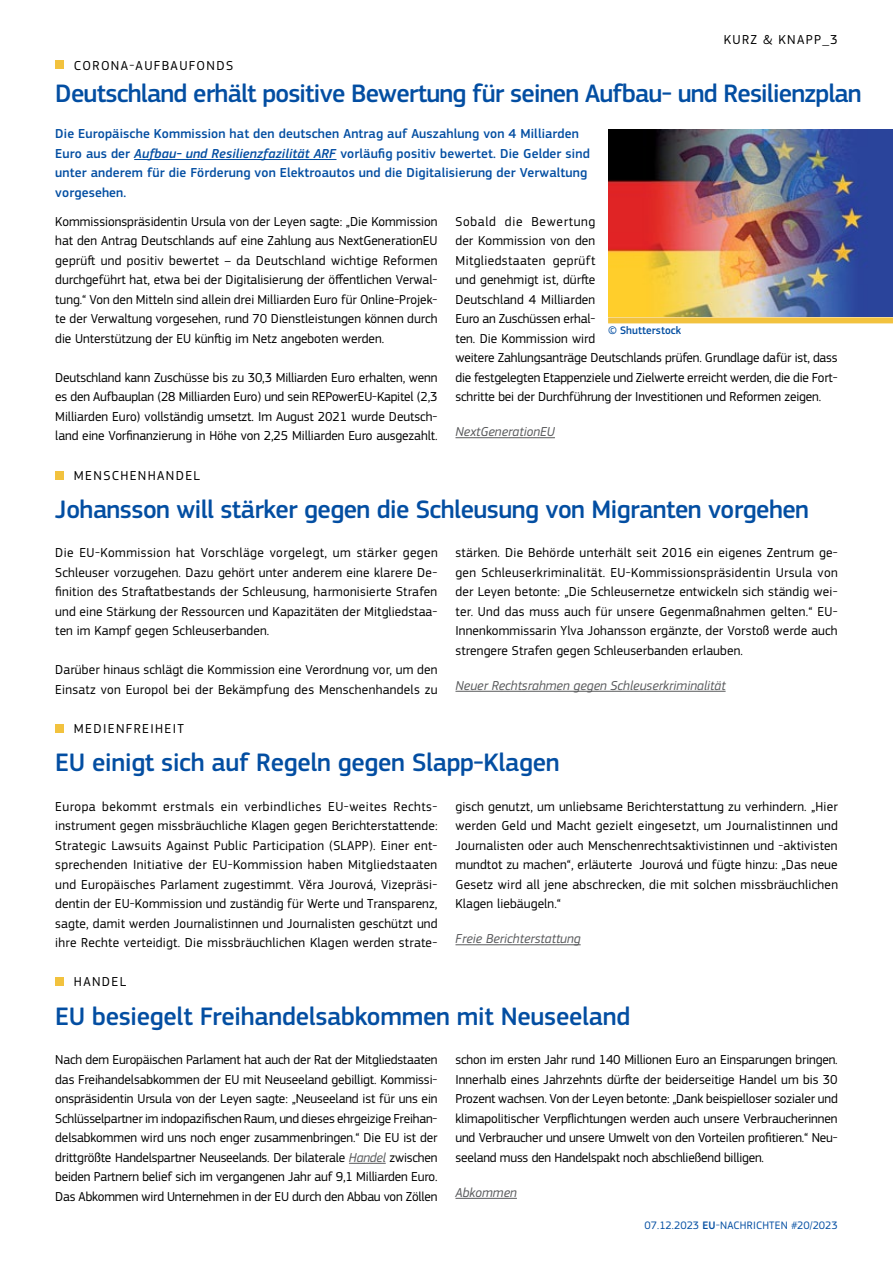
<style>
.page{position:relative;width:893px;height:1263px;background:#fff}
.page>*{position:absolute;margin:0;border:0;box-sizing:border-box;transform-origin:0 0}
.t1{font:500 26.25px "EC Square Sans Pro";letter-spacing:-.02em;color:#034ea2}
.t2{font:13.5px/19.5px "EC Square Sans Pro";letter-spacing:.01em;color:#000;text-align:justify}
.t3{font:13.5px/19.5px "EC Square Sans Pro";letter-spacing:-.01em;color:#000}
.t4{font:500 13.5px/19.5px "EC Square Sans Pro";letter-spacing:.01em;color:#034ea2}
.t5{font:italic 13.5px "EC Square Sans Pro";letter-spacing:.005em;color:#58595b}
.t6{font:13.5px "EC Square Sans Pro";letter-spacing:.1em;color:#000}
.t7{font:11.25px "EC Square Sans Pro";letter-spacing:.01em;color:#034ea2}
.t8{font:500 11.25px "EC Square Sans Pro";letter-spacing:.005em;color:#034ea2}
.s1{font-style:italic}
.s2{font-style:italic;color:#58595b}
.s3{font-weight:500}
</style>
<div class="page">
<hr style="left:134px;top:159px;width:202px;height:1px;background:#034ea2">
<hr style="left:455px;top:437px;width:100px;height:1px;background:#58595b">
<div style="left:55px;top:60px;width:9px;height:9px;background:#f2c23e"></div>
<hr style="left:349px;top:1163px;width:37px;height:1px;background:#58595b">
<hr style="left:455px;top:1198px;width:62px;height:1px;background:#58595b">
<div style="left:55px;top:977px;width:9px;height:9px;background:#f2c23e"></div>
<div style="left:608px;top:317px;width:285px;height:6px;background:#f2c23e"></div>
<hr style="left:455px;top:691px;width:271px;height:1px;background:#58595b">
<div style="left:55px;top:471px;width:9px;height:9px;background:#f2c23e"></div>
<hr style="left:455px;top:944px;width:126px;height:1px;background:#58595b">
<div style="left:55px;top:723px;width:9px;height:9px;background:#f2c23e"></div>
<img style="left:608px;top:130px;width:285px;height:187px">
<p class="t2" style="left:74px;top:56px;width:80px">corona-aufb</p>
<p class="t2" style="left:171px;top:56px;width:19px">aufonds</p>
<p class="t2" style="left:724px;top:30px;width:116px">ku rz &amp; knapp_3</p>
<h1 class="t1" style="left:55px;top:78px;width:808px">Deutschland erhält positive Bewertung für seinen Aufbau- und Resilienzplan</h1>
<p class="t4" style="left:55px;top:125px;width:536px">Die Europäische Kommission hat den deutschen Antrag auf Auszahlung von 4 Milliarden Euro aus der <span class="s1">Aufbau- und Resilienzfazilität ARF</span> vorläufig positiv bewertet. Die Gelder sind unter anderem für die Förderung von Elektroautos und die Digitalisierung der Verwaltung vorgesehen.</p>
<p class="t2" style="left:55px;top:212px;width:384px">Kommissionspräsidentin Ursula von der Leyen sagte: „Die Kommission hat den Antrag Deutschlands auf eine Zahlung aus NextGenerationEU geprüft und positiv bewertet – da Deutschland wichtige Reformen durchgeführt hat, etwa bei der Digitalisierung der öffentlichen Verwal&shy;tung.“ Von den Mitteln sind allein drei Milliarden Euro für Online-Projek&shy;te der Verwaltung vorgesehen, rund 70 Dienstleistungen können durch die Unterstützung der EU künftig im Netz angeboten werden.</p>
<p class="t2" style="left:55px;top:368px;width:384px">Deutschland kann Zuschüsse bis zu 30,3 Milliarden Euro erhalten, wenn es den Aufbauplan (28 Milliarden Euro) und sein REPowerEU-Kapitel (2,3<br>Milliarden Euro) vollständig umsetzt. I m August 2021 wurde Deutsch&shy;land eine Vorfinanzierung in Höhe von 2,25 Milliarden Euro ausgezahlt.</p>
<p class="t3" style="left:455px;top:212px;width:384px">Sobald die Bewertung<br>der Kommission von den<br>Mitgliedstaaten geprüft<br>und genehmigt ist, dürfte<br>Deutschland 4 Milliarden<br>Euro an Zuschüssen erhal-<br>ten. Die Kommission wird<br>weitere Zahlungsanträge Deutschlands prüfen. Grundlage dafür ist, dass die festgelegten Etappenziele und Zielwerte erreicht werden, die die Fort&shy;schritte bei der Durchführung der I nvestitionen und Reformen zeigen.</p>
<p class="t5" style="left:455px;top:424px;width:101px">NextGenerationEU</p>
<p class="t8" style="left:608px;top:324px;width:75px">© Shutterstock</p>
<p class="t6" style="left:74px;top:467px;width:124px">menschenhandel</p>
<h1 class="t1" style="left:55px;top:494px;width:755px">Johansson will stärker gegen die Schleusung von Migranten vorgehen</h1>
<p class="t2" style="left:55px;top:543px;width:384px">Die EU-Kommission hat Vorschläge vorgelegt, um stärker gegen Schleuser vorzugehen. Dazu gehört unter anderem eine klarere De&shy;finition des Straftatbestands der Schleusung, harmonisierte Strafen und eine Stärkung der Ressourcen und Kapazitäten der Mitgliedstaa&shy;ten im Kampf gegen Schleuserbanden.</p>
<p class="t2" style="left:55px;top:660px;width:384px">Darüber hinaus schlägt die Kommission eine Verordnung vor, um den<br>Einsatz von Europol bei der Bekämpfung des Menschenhandels zu</p>
<p class="t6" style="left:74px;top:720px;width:111px">medienfreiheit</p>
<p class="t2" style="left:455px;top:543px;width:384px">stärken. Die Behörde unterhält seit 2016 ein eigenes Zentrum ge&shy;gen Schleuserkriminalität. EU-Kommissionspräsidentin Ursula von der Leyen betonte: „Die Schleusernetze entwickeln sich ständig wei&shy;ter. Und das muss auch für unsere Gegenmaßnahmen gelten.“ EU-I nnenkommissarin Ylva Johansson ergänzte, der Vorstoß werde auch strengere Strafen gegen Schleuserbanden erlauben.</p>
<p class="t5" style="left:455px;top:677px;width:272px">Neuer Rechtsrahmen gegen Schleuserkriminalität</p>
<h1 class="t1" style="left:55px;top:747px;width:506px">EU einigt sich auf Regeln gegen Slapp-Klagen</h1>
<p class="t2" style="left:55px;top:797px;width:384px">Europa bekommt erstmals ein verbindliches EU-weites Rechts&shy;instrument gegen missbräuchliche Klagen gegen Berichterstattende:<br>Strategic Lawsuits Against Public Participation (SLAPP). Einer ent&shy;sprechenden I nitiative der EU-Kommission haben Mitgliedstaaten und Europäisches Parlament zugestimmt. Věra Jourová, Vizepräsi&shy;dentin der EU-Kommission und zuständig für Werte und Transparenz, sagte, damit werden Journalistinnen und Journalisten geschützt und ihre Rechte verteidigt. Die missbräuchlichen Klagen werden strate-</p>
<p class="t2" style="left:455px;top:797px;width:384px">gisch genutzt, um unliebsame Berichterstattung zu verhindern. „Hier werden Geld und Macht gezielt eingesetzt, um Journalistinnen und Journalisten oder auch Menschenrechtsaktivistinnen und -aktivisten mundtot zu machen“, erläuterte Jourová und fügte hinzu: „Das neue Gesetz wird all jene abschrecken, die mit solchen missbräuchlichen Klagen liebäugeln.“</p>
<p class="t5" style="left:455px;top:931px;width:127px">Freie Berichterstattung</p>
<p class="t2" style="left:74px;top:972px;width:51px">hand el</p>
<h1 class="t1" style="left:55px;top:1001px;width:576px">EU besiegelt Freihandelsabkommen mit Neuseeland</h1>
<p class="t2" style="left:55px;top:1050px;width:384px">Nach dem Europäischen Parlament hat auch der Rat der Mitgliedstaaten das Freihandelsabkommen der EU mit Neuseeland gebilligt. Kommissi&shy;onspräsidentin Ursula von der Leyen sagte: „Neuseeland ist für uns ein Schlüsselpartner im indopazifischen Raum, und dieses ehrgeizige Freihan&shy;delsabkommen wird uns noch enger zusammenbringen.“ Die EU ist der drittgrößte Handelspartner Neuseelands. Der bilaterale <span class="s2">Handel</span> zwischen beiden Partnern belief sich im vergangenen Jahr auf 9,1 Milliarden Euro.<br>Das Abkommen wird Unternehmen in der EU durch den Abbau von Zöllen</p>
<p class="t2" style="left:455px;top:1050px;width:384px">schon im ersten Jahr rund 140 Millionen Euro an Einsparungen bringen.<br>I nnerhalb eines Jahrzehnts dürfte der beiderseitige Handel um bis 30<br>Prozent wachsen. Von der Leyen betonte: „Dank beispielloser sozialer und klimapolitischer Verpflichtungen werden auch unsere Verbraucherinnen und Verbraucher und unsere Umwelt von den Vorteilen profitieren.“ Neu&shy;seeland muss den Handelspakt noch abschließend billigen.</p>
<p class="t5" style="left:455px;top:1184px;width:63px">Abkommen</p>
<p class="t7" style="left:644px;top:1219px;width:195px">07.12.2023 <span class="s3">EU</span>-Nachrichten #20/2023</p>
</div>
